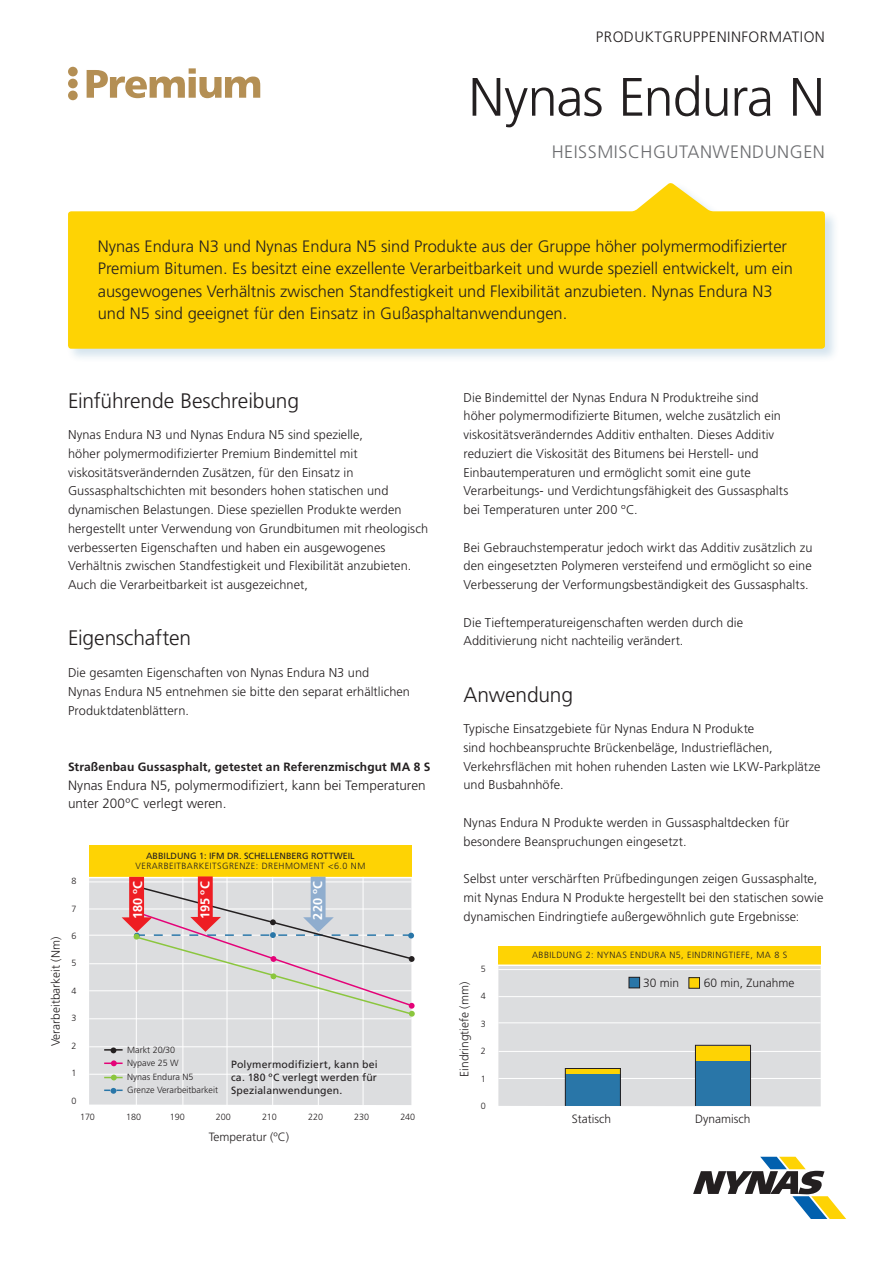
<style>
.page{position:relative;width:893px;height:1263px;background:#fff}
.page>*{position:absolute;margin:0;border:0;box-sizing:border-box;transform-origin:0 0}
.t1{font:300 54px "Frutiger";letter-spacing:-.02em;color:#231f20}
.Mellis_-_nivå_1{font:300 21px "Frutiger";letter-spacing:-.01em;color:#231f20}
.t2{font:300 18px "Frutiger";letter-spacing:.03em;color:#6c6d70}
.t3{font:300 16.5px/22.5px "Frutiger";color:#231f20}
.t4{font:300 15px "Frutiger";letter-spacing:.03em;color:#231f20}
.brödtext_stor{font:300 13.5px/18.8px "Frutiger";letter-spacing:.005em;color:#231f20}
.brödtext_stor-2{font:300 12.75px/18.8px "Frutiger";letter-spacing:.005em;color:#231f20}
.brödtext_stor-3{font:700 12.75px "Frutiger";letter-spacing:.015em;color:#fff}
.t5{font:300 12px "Frutiger";color:#231f20}
.brödtext_stor-4{font:700 12px "Frutiger";letter-spacing:.015em;color:#231f20}
.brödtext_stor-5{font:10.5px/12.6px "Frutiger";letter-spacing:.015em;color:#231f20;text-align:justify}
.t6{font:300 9px "Frutiger";letter-spacing:.05em;color:#231f20}
.t7{font:300 9px "Frutiger";color:#231f20}
.t8{font:9px "Frutiger";color:#231f20}
</style>
<div class="page">
<div style="left:498px;top:946px;width:323px;height:19px;background:#fed304"></div>
<div style="left:498px;top:966px;width:323px;height:140px;background:#dcdddf"></div>
<hr style="left:498px;top:1078px;width:323px;height:1px;background:#fff">
<hr style="left:498px;top:1051px;width:323px;height:1px;background:#fff">
<hr style="left:498px;top:996px;width:323px;height:1px;background:#fff">
<hr style="left:498px;top:969px;width:323px;height:1px;background:#fff">
<hr style="left:498px;top:1022px;width:322px;height:1px;background:#fff">
<hr style="left:497px;top:964px;width:325px;height:2px;background:#fff">
<div style="left:565px;top:1073px;width:55px;height:33px;background:#2976a8"></div>
<div style="left:565px;top:1068px;width:55px;height:6px;background:#fed304"></div>
<div style="left:695px;top:1060px;width:55px;height:46px;background:#2976a8"></div>
<div style="left:695px;top:1046px;width:55px;height:14px;background:#fed304"></div>
<div style="left:629px;top:977px;width:11px;height:11px;background:#2976a8"></div>
<div style="left:629px;top:977px;width:11px;height:11px;border:1px solid #231f20"></div>
<div style="left:689px;top:978px;width:10px;height:10px;background:#fed304"></div>
<div style="left:689px;top:977px;width:11px;height:11px;border:1px solid #231f20"></div>
<div style="left:565px;top:1068px;width:56px;height:38px;border:1px solid #231f20"></div>
<div style="left:695px;top:1045px;width:56px;height:61px;border:1px solid #231f20"></div>
<div style="left:66px;top:181px;width:773px;height:182px;background:#2976a8;opacity:.2"></div>
<svg style="left:68px;top:182px;width:757px;height:167px;fill:#fed304"></svg>
<svg style="left:693px;top:1157px;width:153px;height:62px"></svg>
<svg style="left:87px;top:68px;width:173px;height:30px"></svg>
<div style="left:68px;top:91px;width:10px;height:9px;background:#b48f54;border-radius:50%"></div>
<div style="left:68px;top:79px;width:10px;height:9px;background:#b48f54;border-radius:50%"></div>
<div style="left:68px;top:67px;width:10px;height:9px;background:#b48f54;border-radius:50%"></div>
<div style="left:89px;top:846px;width:322px;height:31px;background:#fed304"></div>
<div style="left:89px;top:878px;width:322px;height:227px;background:#dcdddf"></div>
<hr style="left:89px;top:1074px;width:323px;height:1px;background:#fff">
<hr style="left:89px;top:1018px;width:323px;height:1px;background:#fff">
<hr style="left:89px;top:1046px;width:323px;height:1px;background:#fff">
<hr style="left:89px;top:990px;width:323px;height:1px;background:#fff">
<hr style="left:89px;top:963px;width:323px;height:1px;background:#fff">
<hr style="left:89px;top:908px;width:322px;height:1px;background:#fff">
<hr style="left:89px;top:881px;width:322px;height:1px;background:#fff">
<hr style="left:89px;top:935px;width:322px;height:1px;background:#fff">
<hr style="left:363px;top:877px;width:1px;height:228px;background:#fff">
<hr style="left:272px;top:877px;width:1px;height:228px;background:#fff">
<hr style="left:318px;top:877px;width:1px;height:228px;background:#fff">
<hr style="left:227px;top:877px;width:1px;height:228px;background:#fff">
<hr style="left:183px;top:877px;width:1px;height:228px;background:#fff">
<hr style="left:136px;top:877px;width:1px;height:228px;background:#fff">
<svg style="left:104px;top:1088px;width:19px;height:6px"></svg>
<svg style="left:104px;top:1047px;width:19px;height:6px"></svg>
<svg style="left:104px;top:1060px;width:19px;height:6px"></svg>
<svg style="left:104px;top:1074px;width:19px;height:6px"></svg>
<svg style="left:122px;top:876px;width:293px;height:141px;background:#d9d0d2"></svg>
<p class="t4" style="left:596px;top:28px;width:230px">PRODUKTGRUPPENINFORMATION</p>
<p class="t1" style="left:468px;top:66px;width:358px">Nynas Endura N</p>
<p class="t2" style="left:552px;top:141px;width:275px">HEISSMISCHGUTANWENDUNGEN</p>
<p class="t3" style="left:98px;top:235px;width:697px">Nynas Endura N3 und Nynas Endura N5 sind Produkte aus der Gruppe höher polymermodifizierter Premium Bitumen. Es besitzt eine exzellente Verarbeitbarkeit und wurde speziell entwickelt, um ein ausgewogenes Verhältnis zwischen Standfestigkeit und Flexibilität anzubieten. Nynas Endura N3 und N5 sind geeignet für den Einsatz in Gußasphaltanwendungen.</p>
<p class="Mellis_-_nivå_1" style="left:68px;top:389px;width:232px">Einführende Beschreibung</p>
<p class="brödtext_stor-2" style="left:68px;top:425px;width:362px">Nynas Endura N3 und Nynas Endura N5 sind spezielle,<br>höher polymermodifizierter Premium Bindemittel mit viskositätsverändernden Zusätzen, für den Einsatz in Gussasphaltschichten mit besonders hohen statischen und dynamischen Belastungen. Diese speziellen Produkte werden hergestellt unter Verwendung von Grundbitumen mit rheologisch verbesserten Eigenschaften und haben ein ausgewogenes Verhältnis zwischen Standfestigkeit und Flexibilität anzubieten.<br>Auch die Verarbeitbarkeit ist ausgezeichnet,</p>
<p class="Mellis_-_nivå_1" style="left:68px;top:626px;width:125px">Eigenschaften</p>
<p class="brödtext_stor-2" style="left:68px;top:663px;width:303px">Die gesamten Eigenschaften von Nynas Endura N3 und</p>
<p class="brödtext_stor-2" style="left:68px;top:682px;width:344px">Nynas Endura N5 entnehmen sie bitte den separat erhältlichen<br>Produktdatenblättern.</p>
<p class="brödtext_stor-4" style="left:68px;top:759px;width:364px">Straßenbau Gussasphalt, getestet an Referenzmischgut MA 8 S</p>
<p class="brödtext_stor" style="left:68px;top:775px;width:359px">Nynas Endura N5, polymermodifiziert, kann bei Temperaturen unter 200ºC verlegt weren.</p>
<p class="t5" style="left:49px;top:1046px;width:111px;rotate:-90deg">Verarbeitbarkeit (Nm)</p>
<p class="t6" style="left:71px;top:876px;width:7px">8</p>
<p class="t6" style="left:71px;top:903px;width:7px">7</p>
<p class="t6" style="left:71px;top:931px;width:7px">6</p>
<p class="t6" style="left:71px;top:958px;width:7px">5</p>
<p class="t6" style="left:71px;top:986px;width:7px">4</p>
<p class="t6" style="left:71px;top:1013px;width:7px">3</p>
<p class="t6" style="left:71px;top:1040px;width:7px">2</p>
<p class="t6" style="left:71px;top:1068px;width:7px">1</p>
<p class="t6" style="left:71px;top:1095px;width:7px">0</p>
<p class="t8" style="left:146px;top:850px;width:210px">ABBILDUNG 1: IFM DR. SCHELLENBERG ROTTWEIL</p>
<p class="t6" style="left:135px;top:861px;width:231px">VERARBEITBARKEITSGRENZE: DREHMOMENT &lt;6.0 NM</p>
<p class="brödtext_stor-3" style="left:130px;top:919px;width:40px;rotate:-90deg">180 ºC</p>
<p class="brödtext_stor-3" style="left:197px;top:919px;width:39px;rotate:-90deg">195 ºC</p>
<p class="brödtext_stor-3" style="left:310px;top:920px;width:40px;rotate:-90deg">220 ºC</p>
<p class="t7" style="left:127px;top:1045px;width:50px">Markt 20/30</p>
<p class="t7" style="left:127px;top:1058px;width:53px">Nypave 25 W</p>
<p class="t7" style="left:127px;top:1072px;width:68px">Nynas Endura N5</p>
<p class="t7" style="left:127px;top:1085px;width:92px">Grenze Verarbeitbarkeit</p>
<p class="brödtext_stor-5" style="left:231px;top:1058px;width:148px">Polymermodifiziert, kann bei ca. 180 ºC verlegt werden für Spezialanwendungen.</p>
<p class="t6" style="left:80px;top:1112px;width:16px">170</p>
<p class="t6" style="left:126px;top:1112px;width:16px">180</p>
<p class="t6" style="left:170px;top:1112px;width:16px">190</p>
<p class="t6" style="left:216px;top:1112px;width:16px">200</p>
<p class="t6" style="left:262px;top:1112px;width:16px">210</p>
<p class="t6" style="left:308px;top:1112px;width:16px">220</p>
<p class="t6" style="left:354px;top:1112px;width:16px">230</p>
<p class="t6" style="left:400px;top:1112px;width:16px">240</p>
<p class="t5" style="left:209px;top:1130px;width:82px">Temperatur (ºC)</p>
<p class="brödtext_stor-2" style="left:463px;top:388px;width:326px">Die Bindemittel der Nynas Endura N Produktreihe sind höher polymermodifizierte Bitumen, welche zusätzlich ein viskositätsveränderndes Additiv enthalten. Dieses Additiv reduziert die Viskosität des Bitumens bei Herstell- und Einbautemperaturen und ermöglicht somit eine gute Verarbeitungs- und Verdichtungsfähigkeit des Gussasphalts</p>
<p class="brödtext_stor-2" style="left:463px;top:500px;width:176px">bei Temperaturen unter 200 ºC.</p>
<p class="brödtext_stor-2" style="left:463px;top:538px;width:351px;text-align:justify">Bei Gebrauchstemperatur jedoch wirkt das Additiv zusätzlich zu den eingesetzten Polymeren versteifend und ermöglicht so eine Verbesserung der Verformungsbeständigkeit des Gussasphalts.</p>
<p class="brödtext_stor-2" style="left:463px;top:613px;width:281px">Die Tieftemperatureigenschaften werden durch die</p>
<p class="brödtext_stor-2" style="left:463px;top:632px;width:222px">Additivierung nicht nachteilig verändert.</p>
<p class="Mellis_-_nivå_1" style="left:463px;top:682px;width:111px">Anwendung</p>
<p class="brödtext_stor-2" style="left:463px;top:719px;width:358px">Typische Einsatzgebiete für Nynas Endura N Produkte<br>sind hochbeanspruchte Brückenbeläge, Industrieflächen, Verkehrsflächen mit hohen ruhenden Lasten wie LKW-Parkplätze und Busbahnhöfe.</p>
<p class="brödtext_stor-2" style="left:463px;top:813px;width:327px">Nynas Endura N Produkte werden in Gussasphaltdecken für besondere Beanspruchungen eingesetzt.</p>
<p class="brödtext_stor-2" style="left:463px;top:869px;width:361px">Selbst unter verschärften Prüfbedingungen zeigen Gussasphalte, mit Nynas Endura N Produkte hergestellt bei den statischen sowie dynamischen Eindringtiefe außergewöhnlich gute Ergebnisse:</p>
<p class="t5" style="left:458px;top:1077px;width:96px;rotate:-90deg">Eindringtiefe (mm)</p>
<p class="t6" style="left:481px;top:963px;width:7px">5</p>
<p class="t6" style="left:481px;top:991px;width:7px">4</p>
<p class="t6" style="left:481px;top:1018px;width:7px">3</p>
<p class="t6" style="left:481px;top:1046px;width:7px">2</p>
<p class="t6" style="left:481px;top:1073px;width:7px">1</p>
<p class="t6" style="left:481px;top:1101px;width:7px">0</p>
<p class="t6" style="left:532px;top:950px;width:257px">ABBILDUNG 2: NYNAS ENDURA N5, EINDRINGTIEFE, MA 8 S</p>
<p class="t5" style="left:643px;top:976px;width:38px">30 min</p>
<p class="t5" style="left:704px;top:976px;width:92px">60 min, Zunahme</p>
<p class="t5" style="left:572px;top:1112px;width:41px">Statisch</p>
<p class="t5" style="left:695px;top:1112px;width:57px">Dynamisch</p>
</div>
